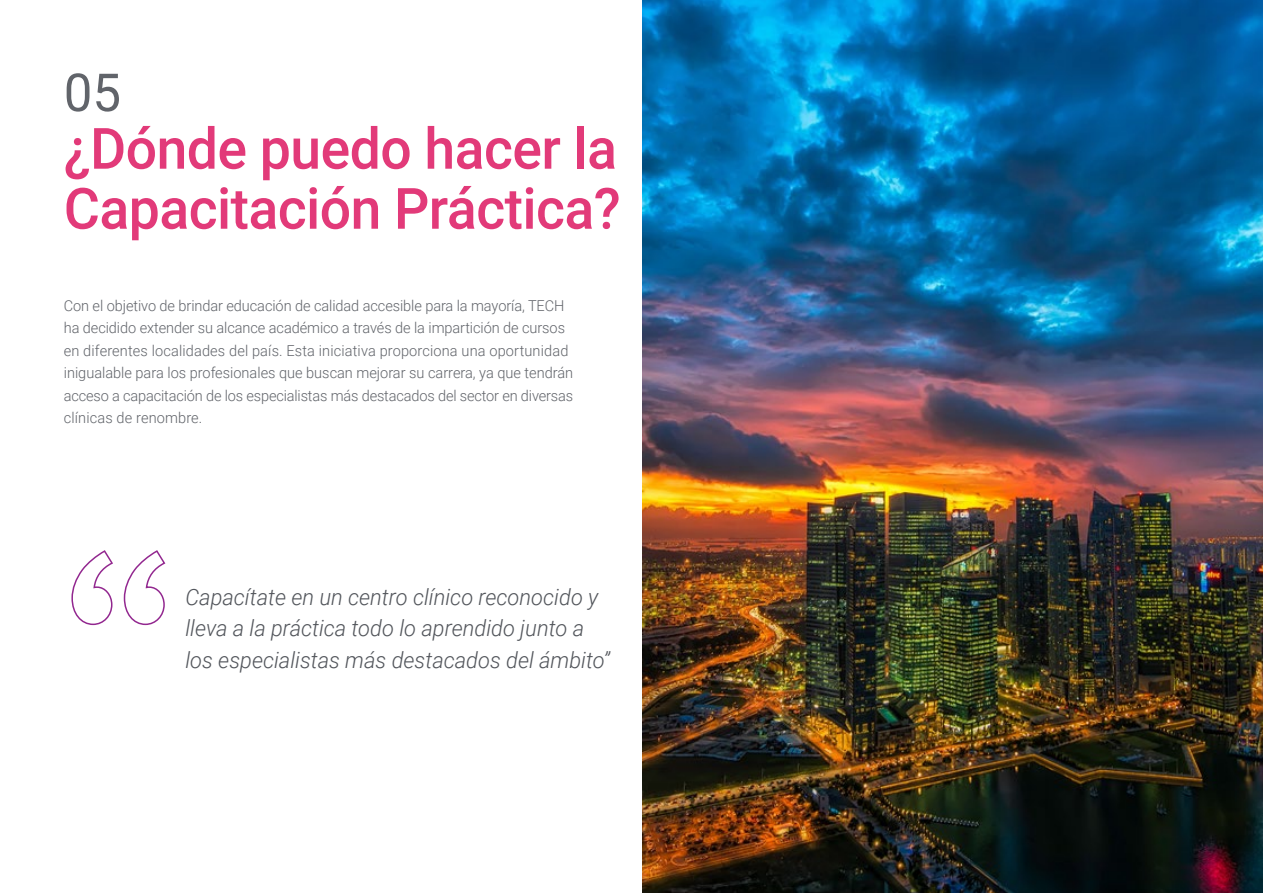
<style>
.page{position:relative;width:1263px;height:893px;background:#fff}
.page>*{position:absolute;margin:0;border:0;box-sizing:border-box;transform-origin:0 0}
.t1{font:500 57px/60px "Roboto";letter-spacing:-.01em;color:#e23a79}
.t2{font:52.5px "Roboto";color:#61646a}
.t3{font:italic 300 22.5px/31.5px "Roboto";color:#52555b}
.t4{font:300 15px/22.5px "Roboto";letter-spacing:-.005em;color:#61646a}
</style>
<div class="page">
<img style="left:642px;top:0;width:621px;height:893px">
<svg style="left:71px;top:550px;width:95px;height:76px"></svg>
<h2 class="t2" style="left:64px;top:56px;width:59px">05</h2>
<h1 class="t1" style="left:64px;top:116px;width:558px">¿Dónde puedo hacer la<br>Capacitación Práctica?</h1>
<p class="t4" style="left:64px;top:293px;width:511px">Con el objetivo de brindar educación de calidad accesible para la mayoría, TECH ha decidido extender su alcance académico a través de la impartición de cursos en diferentes localidades del país. Esta iniciativa proporciona una oportunidad inigualable para los profesionales que buscan mejorar su carrera, ya que tendrán acceso a capacitación de los especialistas más destacados del sector en diversas clínicas de renombre.</p>
<h3 class="t3" style="left:185px;top:580px;width:426px">Capacítate en un centro clínico reconocido y lleva a la práctica todo lo aprendido junto a los especialistas más destacados del ámbito”</h3>
</div>
